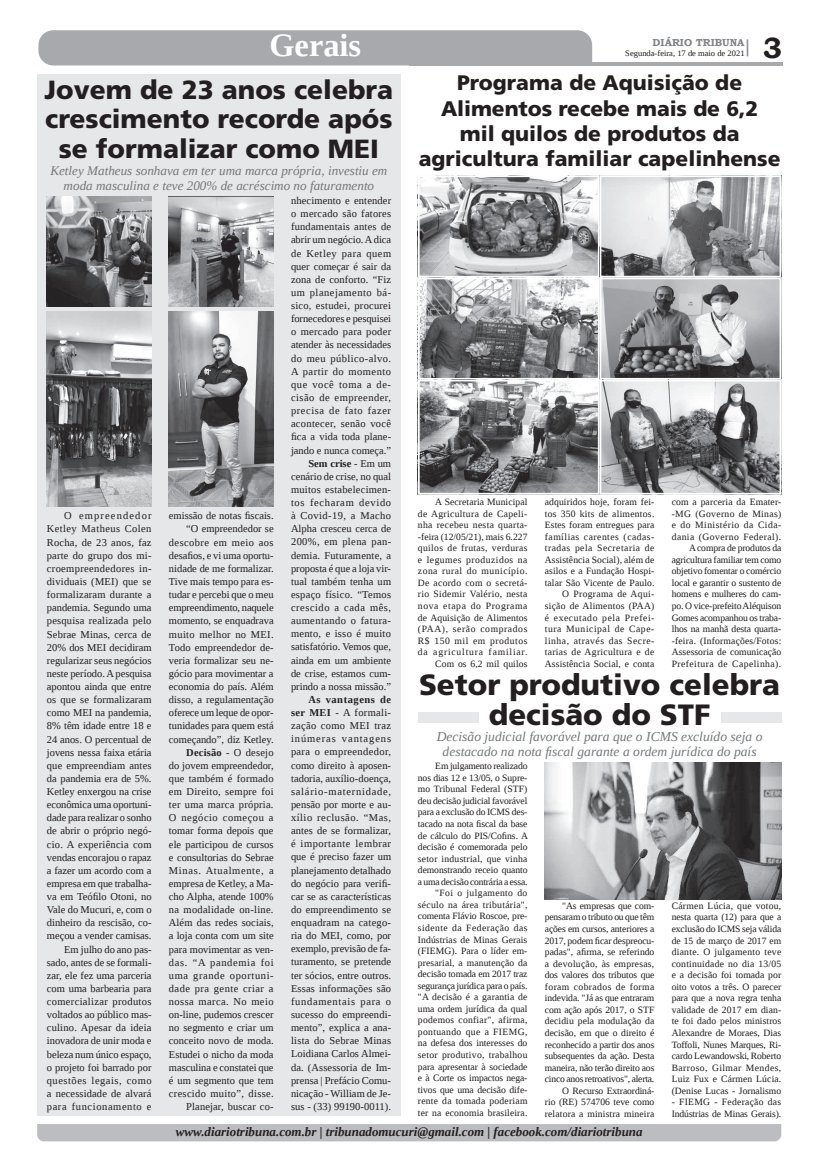
<style>
.page{position:relative;width:821px;height:1166px;background:#fff}
.page>*{position:absolute;margin:0;border:0;box-sizing:border-box;transform-origin:0 0}
.t1{font:700 32.38px "Liberation Serif";color:#fff}
.t2{font:900 29.31px/29.8px "Frutiger LT Std";color:#231f20;text-align:center}
.t3{font:700 29.31px "Bookman Old Style";color:#231f20}
.t4{font:900 26.25px/29.8px "Frutiger LT Std";color:#231f20;text-align:center}
.t5{font:900 21px/25.4px "Frutiger LT Std";color:#231f20;text-align:center}
.t6{font:italic 13.56px/14.9px "Liberation Serif";color:#76787b;text-align:center}
.t7{font:italic 13.12px/14.9px "Liberation Serif";color:#76787b;text-align:center}
.t8{font:italic 700 12.95px "Liberation Serif";color:#231f20}
.t9{font:10.5px/13.1px "Liberation Serif";color:#231f20;text-align:right}
.t10{font:10.5px/13.1px "Liberation Serif";letter-spacing:.02em;color:#231f20;text-align:right}
.t11{font:700 10.06px "Bookman Old Style";color:#808285}
.t12{font:9.62px/11.5px "Liberation Serif";letter-spacing:.01em;color:#231f20;text-align:right}
.t13{font:9.62px/11.5px "Liberation Serif";letter-spacing:-.01em;color:#231f20;text-align:right}
.t14{font:9.62px/11.5px "Liberation Serif";letter-spacing:.035em;color:#231f20;text-align:right}
.t15{font:8.4px "Liberation Serif";color:#231f20}
.s1{font-weight:700}
</style>
<div class="page">
<hr style="left:409px;top:62px;width:374px;height:3px;background:#a8a9ad">
<div style="left:38px;top:30px;width:554px;height:35px;background:#a8a9ad"></div>
<svg style="left:747px;top:39px;width:1px;height:17px"></svg>
<div style="left:37px;top:1124px;width:744px;height:17px;background:#bcbdc0"></div>
<div style="left:37px;top:74px;width:364px;height:1042px;background:#e6e7e9"></div>
<img style="left:169px;top:197px;width:105px;height:109px">
<img style="left:47px;top:197px;width:105px;height:109px">
<img style="left:169px;top:312px;width:105px;height:195px">
<img style="left:47px;top:312px;width:105px;height:195px">
<img style="left:545px;top:762px;width:236px;height:137px">
<img style="left:421px;top:178px;width:357px;height:313px">
<div style="left:418px;top:175px;width:182px;height:102px;border:2px solid #fff"></div>
<div style="left:600px;top:175px;width:181px;height:102px;border:2px solid #fff"></div>
<div style="left:418px;top:277px;width:182px;height:103px;border:2px solid #fff"></div>
<div style="left:600px;top:277px;width:181px;height:103px;border:2px solid #fff"></div>
<div style="left:418px;top:380px;width:182px;height:114px;border:2px solid #fff"></div>
<div style="left:600px;top:380px;width:181px;height:114px;border:2px solid #fff"></div>
<div style="left:418px;top:712px;width:60px;height:11px;background:#e6e7e9"></div>
<div style="left:721px;top:712px;width:60px;height:11px;background:#e6e7e9"></div>
<h1 class="t1" style="left:269px;top:24px;width:93px">Gerais</h1>
<h3 class="t4" style="left:45px;top:74px;width:350px">Jovem de 23 anos celebra crescimento recorde após se formalizar como MEI</h3>
<p class="t7" style="left:50px;top:163px;width:339px">Ketley Matheus sonhava em ter uma marca própria, investiu em moda masculina e teve 200% de acréscimo no faturamento</p>
<p class="t9" style="left:47px;top:509px;width:106px">O empreendedor<br>Ketley Matheus Colen<br>Rocha, de 23 anos, faz parte do grupo dos mi&shy;croempreendedores in&shy;dividuais (MEI) que se formalizaram durante a pandemia. Segundo uma pesquisa realizada pelo<br>Sebrae Minas, cerca de<br>20% dos MEI decidiram regularizar seus negócios neste período. A pesquisa apontou ainda que entre os que se formalizaram como MEI na pandemia,<br>8% têm idade entre 18 e<br>24 anos. O percentual de jovens nessa faixa etária que empreendiam antes da pandemia era de 5%.<br>Ketley enxergou na crise econômica uma oportuni&shy;dade para realizar o sonho de abrir o próprio negó&shy;cio. A experiência com vendas encorajou o rapaz a fazer um acordo com a empresa em que trabalha&shy;va em Teófilo Otoni, no<br>Vale do Mucuri, e, com o dinheiro da rescisão, co&shy;meçou a vender camisas.<br>Em julho do ano pas&shy;sado, antes de se formali&shy;zar, ele fez uma parceria com uma barbearia para comercializar produtos voltados ao público mas&shy;culino. Apesar da ideia inovadora de unir moda e beleza num único espaço, o projeto foi barrado por questões legais, como a necessidade de alvará para funcionamento e</p>
<p class="t9" style="left:169px;top:509px;width:106px">emissão de notas fiscais. “O empreendedor se descobre em meio aos desafios, e vi uma oportu&shy;nidade de me formalizar.<br>Tive mais tempo para es&shy;tudar e percebi que o meu empreendimento, naquele momento, se enquadrava muito melhor no MEI.<br>Todo empreendedor de&shy;veria formalizar seu ne&shy;gócio para movimentar a economia do país. Além disso, a regulamentação oferece um leque de opor&shy;tunidades para quem está começando”, diz Ketley.<br><span class="s1">Decisão</span> - O desejo<br>do jovem empreendedor, que também é formado em Direito, sempre foi ter uma marca própria.<br>O negócio começou a tomar forma depois que ele participou de cursos e consultorias do Sebrae<br>Minas. Atualmente, a empresa de Ketley, a Ma&shy;cho Alpha, atende 100% na modalidade on-line.<br>Além das redes sociais, a loja conta com um site para movimentar as ven&shy;das. “A pandemia foi uma grande oportuni&shy;dade pra gente criar a nossa marca. No meio on-line, pudemos crescer no segmento e criar um conceito novo de moda.<br>Estudei o nicho da moda masculina e constatei que é um segmento que tem crescido muito”, disse.<br>Planejar, buscar co-</p>
<p class="t10" style="left:291px;top:194px;width:102px">nhecimento e entender o mercado são fatores fundamentais antes de abrir um negócio. A dica de Ketley para quem quer começar é sair da zona de conforto. “Fiz um planejamento bá&shy;sico, estudei, procurei fornecedores e pesquisei o mercado para poder atender às necessidades do meu público-alvo.<br>A partir do momento que você toma a de&shy;cisão de empreender, precisa de fato fazer acontecer, senão você fica a vida toda plane&shy;jando e nunca começa.”<br><span class="s1">Sem crise</span> - Em um cenário de crise, no qual muitos estabelecimen&shy;tos fecharam devido à Covid-19, a Macho<br>Alpha cresceu cerca de<br>200%, em plena pan&shy;demia. Futuramente, a proposta é que a loja vir&shy;tual também tenha um espaço físico. “Temos crescido a cada mês, aumentando o fatura&shy;mento, e isso é muito satisfatório. Vemos que, ainda em um ambiente de crise, estamos cum&shy;prindo a nossa missão.”</p>
<p class="t9" style="left:291px;top:693px;width:102px;text-align:justify;text-indent:17px"><span class="s1">As vantagens de ser MEI</span> - A formali&shy;zação como MEI traz inúmeras vantagens para o empreendedor, como direito à aposen&shy;tadoria, auxílio-doença, salário-maternidade, pensão por morte e au&shy;xílio reclusão. “Mas, antes de se formalizar, é importante lembrar que é preciso fazer um planejamento detalhado do negócio para verifi&shy;car se as características do empreendimento se enquadram na catego&shy;ria do MEI, como, por exemplo, previsão de fa&shy;turamento, se pretende ter sócios, entre outros.<br>Essas informações são fundamentais para o sucesso do empreendi&shy;mento”, explica a ana&shy;lista do Sebrae Minas Loidiana Carlos Almei&shy;da. (Assessoria de Im&shy;prensa | Prefácio Comu&shy;nicação - William de Je&shy;sus - (33) 99190-0011).</p>
<p class="t11" style="left:653px;top:35px;width:93px">DIÁRIO TRIBUNA</p>
<p class="t15" style="left:625px;top:48px;width:121px">Segunda-feira, 17 de maio de 2021</p>
<h2 class="t3" style="left:763px;top:27px;width:21px">3</h2>
<h3 class="t5" style="left:419px;top:70px;width:363px">Programa de Aquisição de<br>Alimentos recebe mais de 6,2<br>mil quilos de produtos da agricultura familiar capelinhense</h3>
<p class="t14" style="left:418px;top:496px;width:111px">A Secretaria Municipal<br>de Agricultura de Capeli&shy;nha recebeu nesta quarta--feira (12/05/21), mais 6.227 quilos de frutas, verduras e legumes produzidos na zona rural do município.<br>De acordo com o secretá&shy;rio Sidemir Valério, nesta nova etapa do Programa de Aquisição de Alimentos (PAA), serão comprados<br>R$ 150 mil em produtos da agricultura familiar.<br>Com os 6,2 mil quilos</p>
<p class="t12" style="left:545px;top:496px;width:111px">adquiridos hoje, foram fei&shy;tos 350 kits de alimentos.<br>Estes foram entregues para famílias carentes (cadas&shy;tradas pela Secretaria de<br>Assistência Social), além de asilos e a Fundação Hospi&shy;talar São Vicente de Paulo.<br>O Programa de Aqui&shy;sição de Alimentos (PAA) é executado pela Prefei&shy;tura Municipal de Cape&shy;linha, através das Secre&shy;tarias de Agricultura e de<br>Assistência Social, e conta</p>
<p class="t12" style="left:672px;top:496px;width:111px">com a parceria da Emater--MG (Governo de Minas) e do Ministério da Cida&shy;dania (Governo Federal).<br>A compra de produtos da agricultura familiar tem como objetivo fomentar o comércio local e garantir o sustento de homens e mulheres do cam&shy;po. O vice-prefeito Aléquison<br>Gomes acompanhou os traba&shy;lhos na manhã desta quarta--feira. (Informações/Fotos:<br>Assessoria de comunicação<br>Prefeitura de Capelinha).</p>
<h2 class="t2" style="left:419px;top:670px;width:363px">Setor produtivo celebra decisão do STF</h2>
<p class="t12" style="left:418px;top:760px;width:112px">Em julgamento realizado<br>nos dias 12 e 13/05, o Supre&shy;mo Tribunal Federal (STF) deu decisão judicial favorável para a exclusão do ICMS des&shy;tacado na nota fiscal da base de cálculo do PIS/Cofins. A decisão é comemorada pelo setor industrial, que vinha demonstrando receio quanto a uma decisão contrária a essa. "Foi o julgamento do século na área tributária", comenta Flávio Roscoe, pre&shy;sidente da Federação das<br>Indústrias de Minas Gerais (FIEMG). Para o líder em&shy;presarial, a manutenção da decisão tomada em 2017 traz segurança jurídica para o país. "A decisão é a garantia de uma ordem jurídica da qual podemos confiar", afirma, pontuando que a FIEMG, na defesa dos interesses do setor produtivo, trabalhou para apresentar à sociedade e à Corte os impactos nega&shy;tivos que uma decisão dife&shy;rente da tomada poderiam ter na economia brasileira.</p>
<p class="t6" style="left:437px;top:729px;width:327px">Decisão judicial favorável para que o ICMS excluído seja o destacado na nota fiscal garante a ordem jurídica do país</p>
<p class="t13" style="left:545px;top:900px;width:111px">"As empresas que com&shy;pensaram o tributo ou que têm ações em cursos, anteriores a<br>2017, podem ficar despreocu&shy;padas", afirma, se referindo a devolução, às empresas, dos valores dos tributos que foram cobrados de forma indevida. "Já as que entraram com ação após 2017, o STF decidiu pela modulação da decisão, em que o direito é reconhecido a partir dos anos subsequentes da ação. Desta maneira, não terão direito aos cinco anos retroativos", alerta.<br>O Recurso Extraordiná-<br>rio (RE) 574706 teve como relatora a ministra mineira</p>
<p class="t12" style="left:672px;top:900px;width:111px;text-align:justify">Cármen Lúcia, que votou, nesta quarta (12) para que a exclusão do ICMS seja válida de 15 de março de 2017 em diante. O julgamento teve continuidade no dia 13/05 e a decisão foi tomada por oito votos a três. O parecer para que a nova regra tenha validade de 2017 em dian&shy;te foi dado pelos ministros Alexandre de Moraes, Dias Toffoli, Nunes Marques, Ri&shy;cardo Lewandowski, Roberto Barroso, Gilmar Mendes, Luiz Fux e Cármen Lúcia. (Denise Lucas - Jornalismo</p>
<p class="t13" style="left:672px;top:1096px;width:111px;text-align:left">- FIEMG - Federação das<br>Indústrias de Minas Gerais).</p>
<p class="t8" style="left:176px;top:1123px;width:468px">www.diariotribuna.com.br | tribunadomucuri@gmail.com | facebook.com/diariotribuna</p>
</div>
